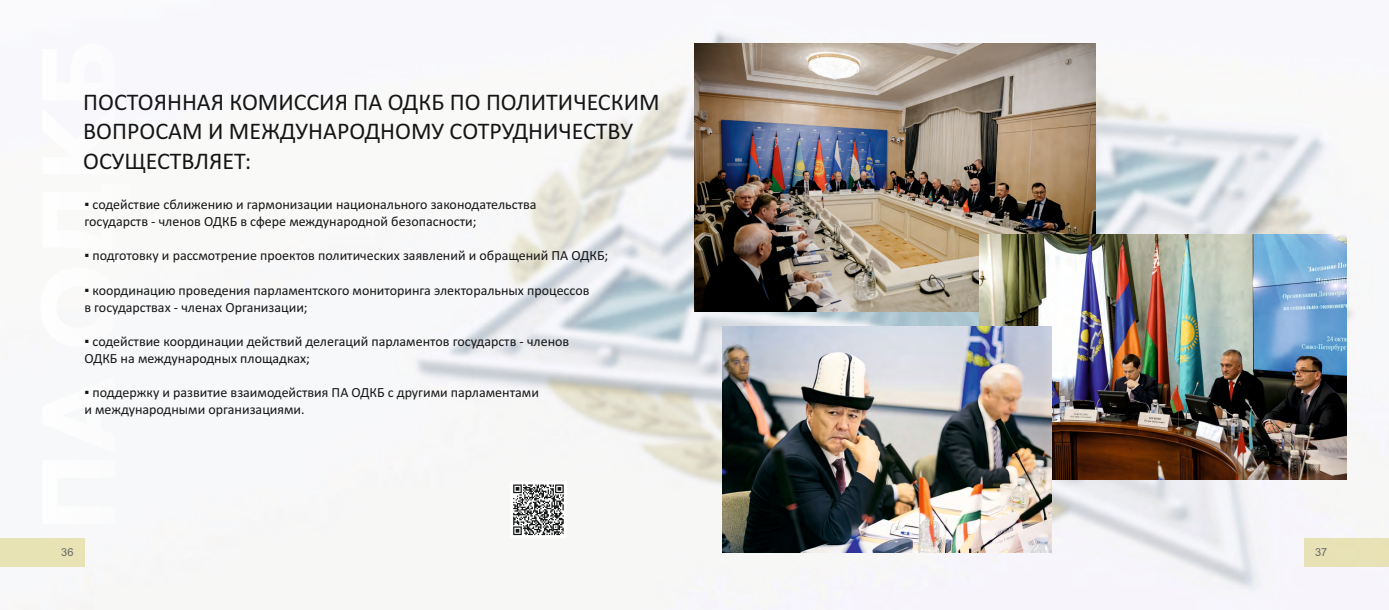
<style>
.page{position:relative;width:1389px;height:610px;background:#fff}
.page>*{position:absolute;margin:0;border:0;box-sizing:border-box;transform-origin:0 0}
.t1{font:24px/29.3px "Calibri";color:#151616}
.t2{font:14px/17.1px "Calibri";color:#151616}
.t3{font:11px "Arial";color:#676767}
</style>
<div class="page">
<img style="left:0;top:30px;width:1389px;height:579px">
<svg style="left:40px;top:44px;width:91px;height:480px"></svg>
<div style="left:510px;top:481px;width:57px;height:57px;background:#fff"></div>
<svg style="left:513px;top:484px;width:51px;height:51px"></svg>
<div style="left:1304px;top:538px;width:85px;height:28px;background:#e8e1b6"></div>
<div style="left:0;top:538px;width:85px;height:28px;background:#e8e3b5"></div>
<img style="left:694px;top:44px;width:402px;height:267px">
<img style="left:980px;top:235px;width:366px;height:244px">
<img style="left:723px;top:326px;width:328px;height:226px">
<h1 class="t1" style="left:83px;top:89px;width:578px">ПОСТОЯННАЯ КОМИССИЯ ПА ОДКБ ПО ПОЛИТИЧЕСКИМ<br>ВОПРОСАМ И МЕЖДУНАРОДНОМУ СОТРУДНИЧЕСТВУ<br>ОСУЩЕСТВЛЯЕТ:</h1>
<p class="t2" style="left:84px;top:197px;width:454px">▪ содействие сближению и гармонизации национального законодательства государств - членов ОДКБ в сфере международной безопасности;</p>
<p class="t2" style="left:84px;top:248px;width:525px">▪ подготовку и рассмотрение проектов политических заявлений и обращений ПА ОДКБ;</p>
<p class="t2" style="left:84px;top:282px;width:507px">▪ координацию проведения парламентского мониторинга электоральных процессов в государствах - членах Организации;</p>
<p class="t2" style="left:84px;top:334px;width:486px">▪ содействие координации действий делегаций парламентов государств - членов<br>ОДКБ на международных площадках;</p>
<p class="t2" style="left:84px;top:385px;width:456px">▪ поддержку и развитие взаимодействия ПА ОДКБ с другими парламентами и международными организациями.</p>
<p class="t3" style="left:61px;top:548px;width:14px">36</p>
<p class="t3" style="left:1315px;top:548px;width:14px">37</p>
</div>
